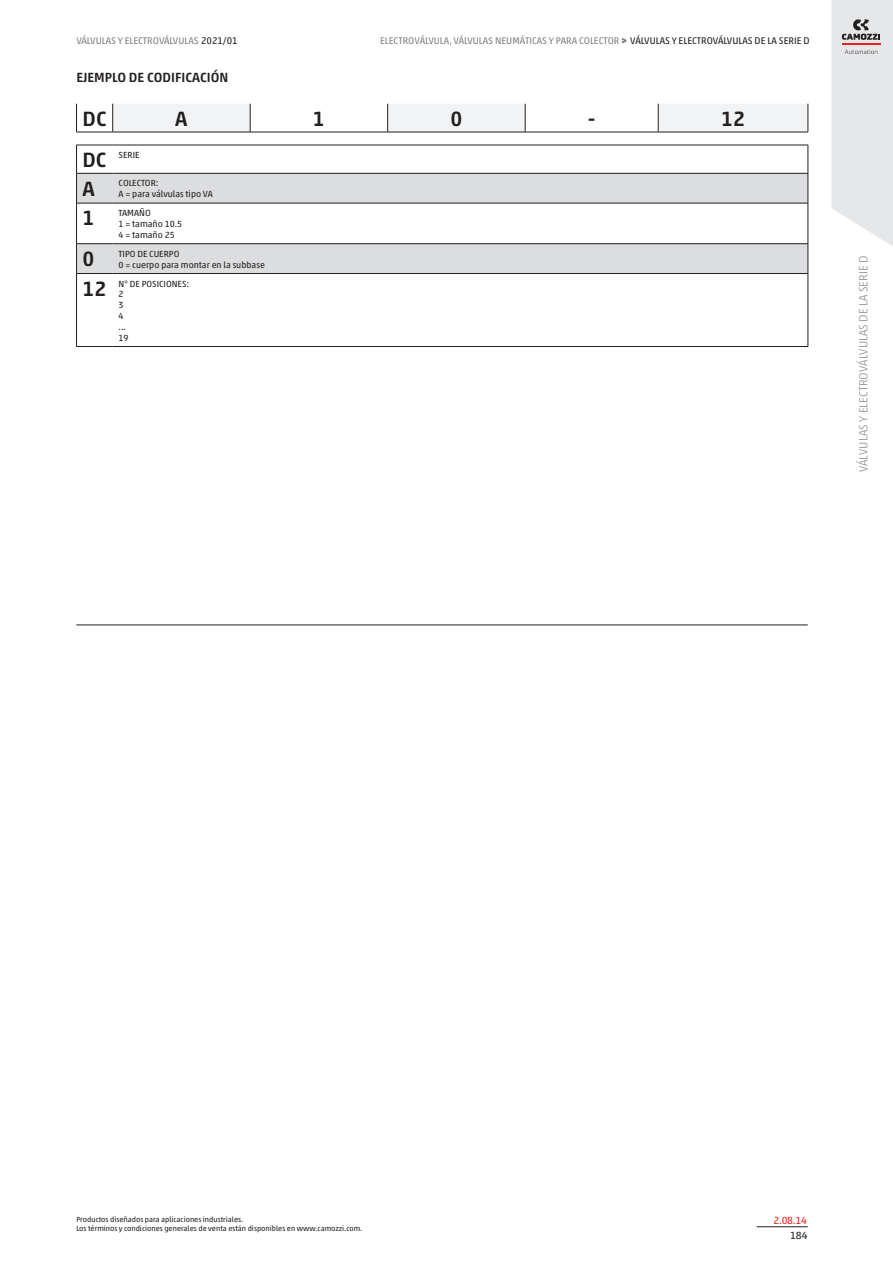
<style>
.page{position:relative;width:893px;height:1263px;background:#fff}
.page>*{position:absolute;margin:0;border:0;box-sizing:border-box;transform-origin:0 0}
.codeLegend_row_heade{font:500 21px "Akko W1 G";color:#231f20}
.code_row_header{font:500 21px "Akko W1 G";color:#231f20}
.sectionTitle_value{font:500 13.5px "Akko W1 G";color:#231f20}
.t1{font:300 12px "Akko W1 G";color:#939598}
.secR{font:10.5px "Akko W1 G";color:#e72621}
.sec4R{font:10.5px "Akko W1 G";color:#231f20}
.headTitleR{font:9.75px "Akko W1 G";color:#808285}
.footTitleR{font:9.75px "Akko W1 G";color:#808285}
.code_cell{font:9px/10.8px "Akko W1 G";color:#231f20}
.footNotesR{font:7.5px "Akko W1 G";color:#231f20}
.s1{color:#231f20}
.s2{font-size:9px}
</style>
<div class="page">
<hr style="left:757px;top:1226px;width:51px;height:1px;background:#231f20">
<svg style="left:831px;top:0;width:62px;height:246px;background:#e4e4e6"></svg>
<svg style="left:77px;top:146px;width:731px;height:200px"></svg>
<svg style="left:77px;top:174px;width:731px;height:99px;fill:#dcdddf"></svg>
<hr style="left:76px;top:145px;width:37px;height:1px;background:#231f20">
<svg style="left:76px;top:145px;width:1px;height:28px"></svg>
<hr style="left:113px;top:145px;width:695px;height:1px;background:#231f20">
<svg style="left:808px;top:145px;width:1px;height:28px"></svg>
<hr style="left:76px;top:173px;width:37px;height:1px;background:#231f20">
<hr style="left:76px;top:173px;width:1px;height:30px;background:#231f20">
<hr style="left:113px;top:173px;width:695px;height:1px;background:#231f20">
<hr style="left:808px;top:173px;width:1px;height:30px;background:#231f20">
<hr style="left:76px;top:203px;width:37px;height:1px;background:#231f20">
<hr style="left:76px;top:203px;width:1px;height:40px;background:#231f20">
<hr style="left:113px;top:203px;width:695px;height:1px;background:#231f20">
<hr style="left:808px;top:203px;width:1px;height:40px;background:#231f20">
<hr style="left:76px;top:243px;width:37px;height:1px;background:#231f20">
<svg style="left:76px;top:244px;width:1px;height:29px"></svg>
<hr style="left:113px;top:243px;width:695px;height:1px;background:#231f20">
<svg style="left:808px;top:244px;width:1px;height:29px"></svg>
<hr style="left:76px;top:273px;width:37px;height:1px;background:#231f20">
<hr style="left:76px;top:274px;width:1px;height:72px;background:#231f20">
<hr style="left:76px;top:346px;width:37px;height:1px;background:#231f20">
<hr style="left:113px;top:273px;width:695px;height:1px;background:#231f20">
<hr style="left:808px;top:274px;width:1px;height:72px;background:#231f20">
<hr style="left:113px;top:346px;width:695px;height:1px;background:#231f20">
<hr style="left:76px;top:625px;width:732px;height:1px;background:#231f20">
<hr style="left:76px;top:132px;width:37px;height:1px;background:#231f20">
<hr style="left:113px;top:132px;width:137px;height:1px;background:#231f20">
<hr style="left:250px;top:132px;width:138px;height:1px;background:#231f20">
<hr style="left:388px;top:132px;width:137px;height:1px;background:#231f20">
<hr style="left:525px;top:132px;width:133px;height:1px;background:#231f20">
<svg style="left:76px;top:104px;width:733px;height:28px"></svg>
<hr style="left:658px;top:132px;width:150px;height:1px;background:#231f20">
<p class="footTitleR" style="left:76px;top:33px;width:163px">VÁLVULAS Y ELECTROVÁLVULAS <span class="s1">2021/01</span></p>
<p class="headTitleR" style="left:380px;top:33px;width:431px">ELECTROVÁLVULA, VÁLVULAS NEUMÁTICAS Y PARA COLECTOR <span class="s2">&gt;</span> <span class="s1">VÁLVULAS Y ELECTROVÁLVULAS DE LA SERIE D</span></p>
<p class="sectionTitle_value" style="left:76px;top:67px;width:154px">EJEMPLO DE CODIFICACIÓN</p>
<p class="codeLegend_row_heade" style="left:83px;top:103px;width:26px">DC</p>
<p class="codeLegend_row_heade" style="left:175px;top:103px;width:14px">A</p>
<p class="codeLegend_row_heade" style="left:313px;top:103px;width:13px">1</p>
<p class="codeLegend_row_heade" style="left:450px;top:103px;width:13px">0</p>
<p class="codeLegend_row_heade" style="left:588px;top:103px;width:9px">-</p>
<p class="codeLegend_row_heade" style="left:721px;top:103px;width:25px">12</p>
<p class="code_row_header" style="left:83px;top:145px;width:26px">DC</p>
<p class="code_cell" style="left:119px;top:149px;width:22px">SERIE</p>
<p class="code_row_header" style="left:83px;top:173px;width:14px">A</p>
<p class="code_cell" style="left:119px;top:177px;width:96px">COLECTOR:<br>A = para válvulas tipo VA</p>
<p class="code_row_header" style="left:83px;top:203px;width:13px">1</p>
<p class="code_cell" style="left:119px;top:207px;width:65px">TAMAÑO<br>1 = tamaño 10.5<br>4 = tamaño 25</p>
<p class="code_row_header" style="left:83px;top:243px;width:13px">0</p>
<p class="code_cell" style="left:119px;top:248px;width:148px">TIPO DE CUERPO<br>0 = cuerpo para montar en la subbase</p>
<p class="code_row_header" style="left:83px;top:273px;width:25px">12</p>
<p class="code_cell" style="left:119px;top:277px;width:72px">N° DE POSICIONES:<br>2<br>3<br>4<br>...<br>19</p>
<p class="t1" style="left:855px;top:472px;width:219px;rotate:-90deg">VÁLVULAS Y ELECTROVÁLVULAS DE LA SERIE D</p>
<p class="footNotesR" style="left:76px;top:1214px;width:168px">Productos diseñados para aplicaciones industriales.</p>
<p class="footNotesR" style="left:76px;top:1223px;width:287px">Los términos y condiciones generales de venta están disponibles en www.camozzi.com.</p>
<p class="secR" style="left:773px;top:1212px;width:35px">2.08.14</p>
<p class="sec4R" style="left:790px;top:1228px;width:19px">184</p>
</div>
